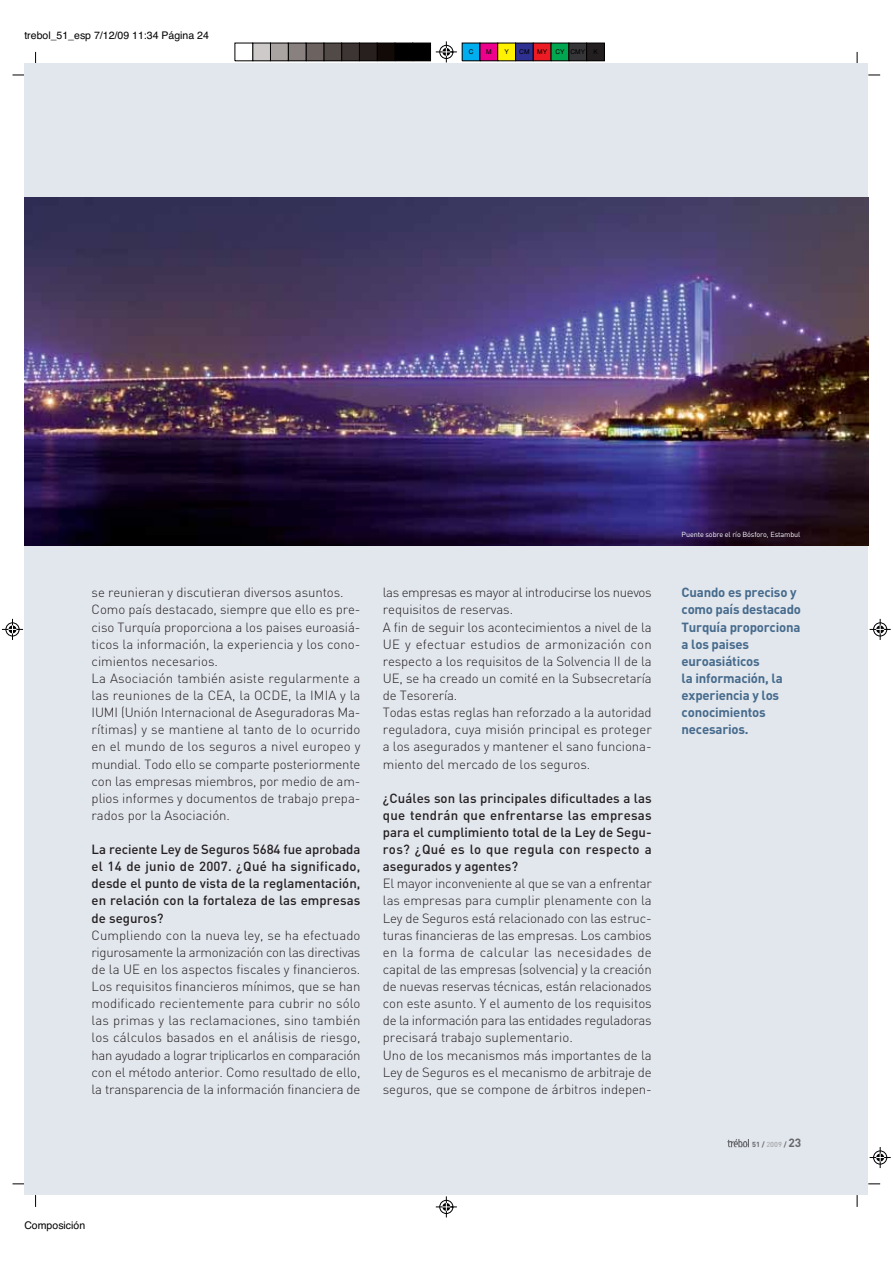
<style>
.page{position:relative;width:893px;height:1263px;background:#fff}
.page>*{position:absolute;margin:0;border:0;box-sizing:border-box;transform-origin:0 0}
.t1{font:300 13.2px/17.1px "DIN";letter-spacing:-.005em;color:#231f20}
.t2{font:500 13.2px/17.1px "DIN";letter-spacing:.01em;color:#231f20;text-align:justify}
.t3{font:700 13.2px/17.1px "DIN";letter-spacing:-.015em;color:#466b8c}
.t4{font:10.5px "Helvetica";color:#000}
.t5{font:7.2px "DIN";letter-spacing:-.015em;color:#fff}
.t6{font:700 7.2px "DIN";color:#67686b}
.t7{font:6.6px "Helvetica";color:#000}
.s1{font-weight:500;color:#aeb0b3}
.s2{color:#aeb0b3}
.s3{font-size:11.85px}
</style>
<div class="page">
<svg style="left:35px;top:1195px;width:1px;height:12px"></svg>
<svg style="left:35px;top:52px;width:1px;height:12px"></svg>
<svg style="left:868px;top:75px;width:12px;height:1px"></svg>
<svg style="left:857px;top:52px;width:1px;height:12px"></svg>
<svg style="left:868px;top:1184px;width:12px;height:1px"></svg>
<svg style="left:857px;top:1195px;width:1px;height:12px"></svg>
<svg style="left:436px;top:41px;width:21px;height:21px"></svg>
<svg style="left:436px;top:1196px;width:21px;height:21px"></svg>
<svg style="left:2px;top:619px;width:21px;height:21px"></svg>
<svg style="left:869px;top:619px;width:22px;height:21px"></svg>
<svg style="left:869px;top:1147px;width:22px;height:21px"></svg>
<div style="left:413px;top:43px;width:17px;height:18px;background:#000"></div>
<div style="left:413px;top:43px;width:18px;height:18px;border:1px solid #000"></div>
<div style="left:395px;top:43px;width:18px;height:18px;background:#000"></div>
<div style="left:377px;top:43px;width:18px;height:18px;background:#110a07"></div>
<div style="left:377px;top:43px;width:18px;height:18px;border:1px solid #000"></div>
<div style="left:359px;top:43px;width:18px;height:18px;background:#27201e"></div>
<div style="left:359px;top:43px;width:18px;height:18px;border:1px solid #000"></div>
<div style="left:342px;top:43px;width:17px;height:18px;background:#3c3533"></div>
<div style="left:341px;top:43px;width:18px;height:18px;border:1px solid #000"></div>
<div style="left:324px;top:43px;width:18px;height:18px;background:#524a47"></div>
<div style="left:324px;top:43px;width:18px;height:18px;border:1px solid #000"></div>
<div style="left:306px;top:43px;width:18px;height:18px;background:#6c6361"></div>
<div style="left:306px;top:43px;width:18px;height:18px;border:1px solid #000"></div>
<div style="left:288px;top:43px;width:18px;height:18px;background:#89817f"></div>
<div style="left:288px;top:43px;width:18px;height:18px;border:1px solid #000"></div>
<div style="left:270px;top:43px;width:18px;height:18px;background:#a9a3a1"></div>
<div style="left:270px;top:43px;width:18px;height:18px;border:1px solid #000"></div>
<div style="left:253px;top:43px;width:17px;height:18px;background:#cecac9"></div>
<div style="left:252px;top:43px;width:19px;height:18px;border:1px solid #000"></div>
<div style="left:235px;top:43px;width:18px;height:18px;border:1px solid #000"></div>
<div style="left:462px;top:43px;width:18px;height:18px;background:#00aeef"></div>
<div style="left:462px;top:43px;width:18px;height:18px;border:1px solid #000"></div>
<div style="left:480px;top:43px;width:18px;height:18px;background:#ec008c"></div>
<div style="left:498px;top:43px;width:17px;height:18px;background:#fff200"></div>
<div style="left:497px;top:43px;width:19px;height:18px;border:1px solid #000"></div>
<div style="left:515px;top:43px;width:18px;height:18px;background:#2e3092"></div>
<div style="left:515px;top:43px;width:18px;height:18px;border:1px solid #000"></div>
<div style="left:533px;top:43px;width:18px;height:18px;background:#ed1c24"></div>
<div style="left:533px;top:43px;width:18px;height:18px;border:1px solid #000"></div>
<div style="left:551px;top:43px;width:18px;height:18px;background:#00a650"></div>
<div style="left:551px;top:43px;width:18px;height:18px;border:1px solid #000"></div>
<div style="left:569px;top:43px;width:18px;height:18px;background:#363639"></div>
<div style="left:569px;top:43px;width:18px;height:18px;border:1px solid #000"></div>
<div style="left:587px;top:43px;width:17px;height:18px;background:#231f20"></div>
<div style="left:586px;top:43px;width:18px;height:18px;border:1px solid #000"></div>
<div style="left:24px;top:64px;width:844px;height:1131px;background:#e2e6ed"></div>
<img style="left:727px;top:1140px;width:21px;height:7px">
<img style="left:24px;top:198px;width:844px;height:347px">
<p class="t4" style="left:24px;top:31px;width:186px">trebol_51_esp 7/12/09 11:34 Página 24</p>
<p class="t7" style="left:469px;top:49px;width:6px">C</p>
<p class="t7" style="left:486px;top:49px;width:7px">M</p>
<p class="t7" style="left:504px;top:49px;width:6px">Y</p>
<p class="t7" style="left:519px;top:49px;width:29px">CM MY</p>
<p class="t7" style="left:555px;top:49px;width:31px">CY CMY</p>
<p class="t7" style="left:593px;top:49px;width:6px">K</p>
<p class="t1" style="left:92px;top:586px;width:270px">se reunieran y discutieran diversos asuntos.<br>Como país destacado, siempre que ello es pre&shy;ciso Turquía proporciona a los paises euroasiá&shy;ticos la información, la experiencia y los cono&shy;cimientos necesarios.<br>La Asociación también asiste regularmente a las reuniones de la CEA, la OCDE, la IMIA y la IUMI (Unión Internacional de Aseguradoras Ma&shy;rítimas) y se mantiene al tanto de lo ocurrido en el mundo de los seguros a nivel europeo y mundial. Todo ello se comparte posteriormente con las empresas miembros, por medio de am&shy;plios informes y documentos de trabajo prepa&shy;rados por la Asociación.</p>
<p class="t2" style="left:92px;top:842px;width:270px">La reciente Ley de Seguros 5684 fue aprobada el 14 de junio de 2007. ¿Qué ha significado, desde el punto de vista de la reglamentación, en relación con la fortaleza de las empresas de seguros?</p>
<p class="t1" style="left:92px;top:928px;width:270px;text-align:justify">Cumpliendo con la nueva ley, se ha efectuado rigurosamente la armonización con las directivas de la UE en los aspectos fiscales y financieros.<br>Los requisitos financieros mínimos, que se han modificado recientemente para cubrir no sólo las primas y las reclamaciones, sino también los cálculos basados en el análisis de riesgo, han ayudado a lograr triplicarlos en comparación con el método anterior. Como resultado de ello, la transparencia de la información financiera de</p>
<p class="t1" style="left:383px;top:586px;width:270px">las empresas es mayor al introducirse los nuevos requisitos de reservas.<br>A fin de seguir los acontecimientos a nivel de la UE y efectuar estudios de armonización con respecto a los requisitos de la Solvencia II de la UE, se ha creado un comité en la Subsecretaría de Tesorería.<br>Todas estas reglas han reforzado a la autoridad reguladora, cuya misión principal es proteger a los asegurados y mantener el sano funciona&shy;miento del mercado de los seguros.</p>
<p class="t2" style="left:383px;top:791px;width:270px">¿Cuáles son las principales dificultades a las que tendrán que enfrentarse las empresas para el cumplimiento total de la Ley de Segu&shy;ros? ¿Qué es lo que regula con respecto a asegurados y agentes?</p>
<p class="t1" style="left:383px;top:877px;width:270px">El mayor inconveniente al que se van a enfrentar las empresas para cumplir plenamente con la Ley de Seguros está relacionado con las estruc&shy;turas financieras de las empresas. Los cambios en la forma de calcular las necesidades de capital de las empresas (solvencia) y la creación de nuevas reservas técnicas, están relacionados con este asunto. Y el aumento de los requisitos de la información para las entidades reguladoras precisará trabajo suplementario.<br>Uno de los mecanismos más importantes de la Ley de Seguros es el mecanismo de arbitraje de seguros, que se compone de árbitros indepen-</p>
<p class="t4" style="left:24px;top:1222px;width:62px">Composición</p>
<p class="t5" style="left:681px;top:532px;width:120px">Puente sobre el río Bósforo, Estambul</p>
<p class="t3" style="left:681px;top:585px;width:121px">Cuando es preciso y como país destacado<br>Turquía proporciona a los paises euroasiáticos<br>la información, la experiencia y los conocimientos necesarios.</p>
<p class="t6" style="left:752px;top:1141px;width:50px">51 / <span class="s1">2</span><span class="s2">009</span> / <span class="s3">23</span></p>
</div>
